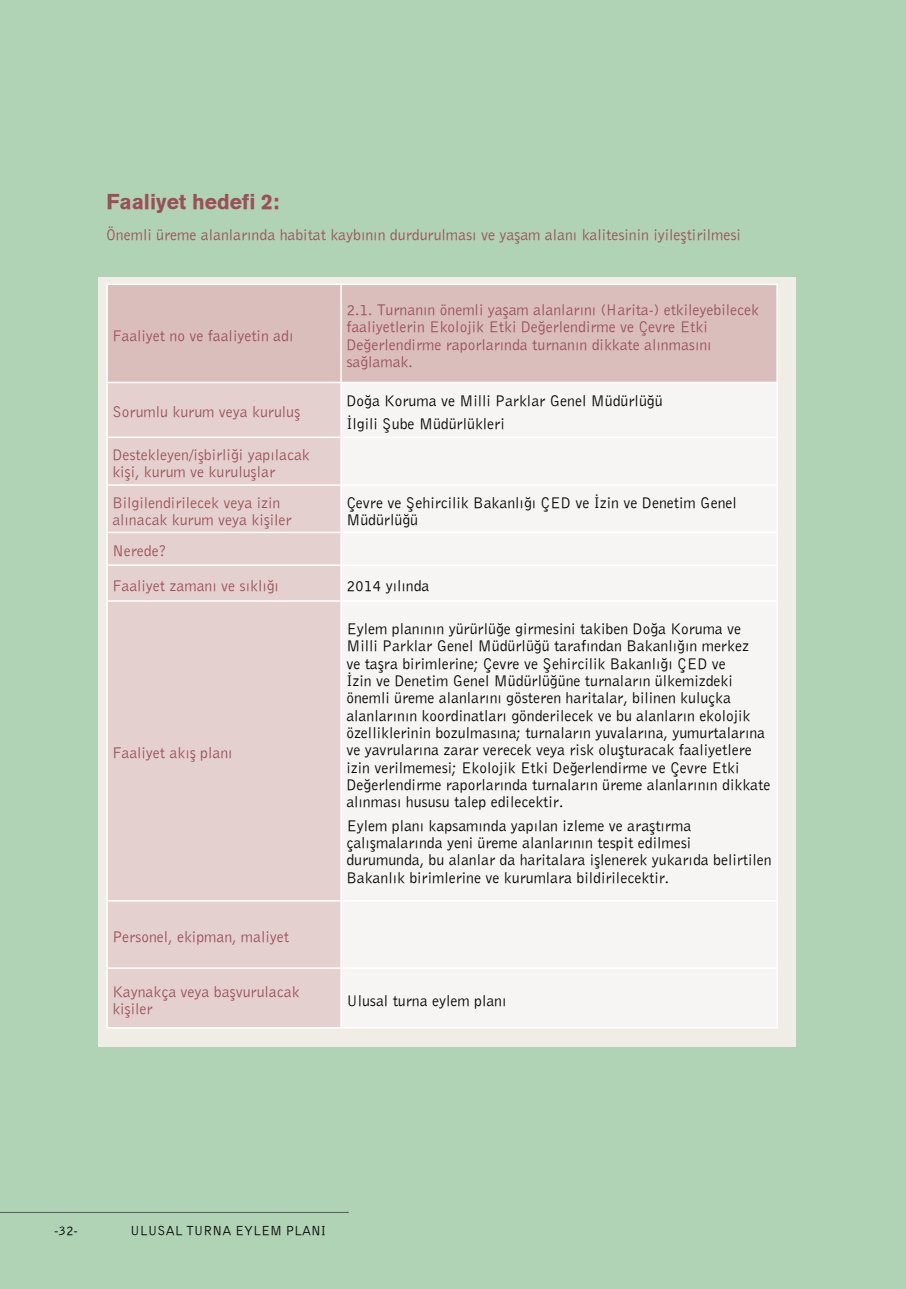
<style>
.page{position:relative;width:906px;height:1289px;background:#fff}
.page>*{position:absolute;margin:0;border:0;box-sizing:border-box;transform-origin:0 0}
.t1{font:700 21px "AG3";color:#9b4f59}
.t2{font:15.75px/17.4px "Bell Gothic BT Roman Ti";color:#000}
.t3{font:15.75px/17.4px "Bell Gothic BT Roman Ti";color:#9b4f59}
.t4{font:13.5px "Bell Gothic BT Roman Ti";color:#000}
</style>
<div class="page">
<div style="left:0;top:0;width:906px;height:1288px;background:#b0d2b5"></div>
<div style="left:98px;top:276px;width:697px;height:770px;background:#efede5"></div>
<div style="left:108px;top:285px;width:668px;height:97px;background:#d9bebc"></div>
<div style="left:108px;top:383px;width:232px;height:644px;background:#e4d1cf"></div>
<div style="left:342px;top:383px;width:434px;height:644px;background:#f7f5f3"></div>
<hr style="left:106px;top:283px;width:235px;height:2px;background:#fff">
<hr style="left:106px;top:285px;width:2px;height:97px;background:#fff">
<hr style="left:341px;top:283px;width:437px;height:2px;background:#fff">
<hr style="left:340px;top:285px;width:2px;height:97px;background:#fff">
<hr style="left:776px;top:285px;width:2px;height:97px;background:#fff">
<hr style="left:106px;top:382px;width:235px;height:1px;background:#fff">
<hr style="left:106px;top:383px;width:2px;height:53px;background:#fff">
<hr style="left:341px;top:382px;width:437px;height:1px;background:#fff">
<hr style="left:340px;top:383px;width:2px;height:53px;background:#fff">
<hr style="left:776px;top:383px;width:2px;height:53px;background:#fff">
<hr style="left:106px;top:436px;width:235px;height:2px;background:#fff">
<hr style="left:106px;top:438px;width:2px;height:46px;background:#fff">
<hr style="left:341px;top:436px;width:437px;height:2px;background:#fff">
<hr style="left:340px;top:438px;width:2px;height:46px;background:#fff">
<hr style="left:776px;top:438px;width:2px;height:46px;background:#fff">
<hr style="left:106px;top:484px;width:235px;height:2px;background:#fff">
<hr style="left:106px;top:486px;width:2px;height:45px;background:#fff">
<hr style="left:341px;top:484px;width:437px;height:2px;background:#fff">
<hr style="left:340px;top:486px;width:2px;height:45px;background:#fff">
<hr style="left:776px;top:486px;width:2px;height:45px;background:#fff">
<hr style="left:106px;top:531px;width:235px;height:2px;background:#fff">
<hr style="left:106px;top:533px;width:2px;height:31px;background:#fff">
<hr style="left:341px;top:531px;width:437px;height:2px;background:#fff">
<hr style="left:340px;top:533px;width:2px;height:31px;background:#fff">
<hr style="left:776px;top:533px;width:2px;height:31px;background:#fff">
<hr style="left:106px;top:564px;width:235px;height:2px;background:#fff">
<hr style="left:106px;top:566px;width:2px;height:34px;background:#fff">
<hr style="left:341px;top:564px;width:437px;height:2px;background:#fff">
<hr style="left:340px;top:566px;width:2px;height:34px;background:#fff">
<hr style="left:776px;top:566px;width:2px;height:34px;background:#fff">
<hr style="left:106px;top:600px;width:235px;height:1px;background:#fff">
<hr style="left:106px;top:601px;width:2px;height:299px;background:#fff">
<hr style="left:341px;top:600px;width:437px;height:1px;background:#fff">
<hr style="left:340px;top:601px;width:2px;height:299px;background:#fff">
<hr style="left:776px;top:601px;width:2px;height:299px;background:#fff">
<hr style="left:106px;top:900px;width:235px;height:1px;background:#fff">
<hr style="left:106px;top:901px;width:2px;height:66px;background:#fff">
<hr style="left:341px;top:900px;width:437px;height:1px;background:#fff">
<hr style="left:340px;top:901px;width:2px;height:66px;background:#fff">
<hr style="left:776px;top:901px;width:2px;height:66px;background:#fff">
<hr style="left:106px;top:967px;width:235px;height:1px;background:#fff">
<hr style="left:106px;top:968px;width:2px;height:59px;background:#fff">
<hr style="left:341px;top:967px;width:437px;height:1px;background:#fff">
<hr style="left:340px;top:968px;width:2px;height:59px;background:#fff">
<hr style="left:776px;top:968px;width:2px;height:59px;background:#fff">
<hr style="left:106px;top:1027px;width:235px;height:1px;background:#fff">
<hr style="left:341px;top:1027px;width:437px;height:1px;background:#fff">
<hr style="left:0;top:1211px;width:349px;height:1px;background:#58595b">
<h1 class="t1" style="left:106px;top:189px;width:174px">Faaliyet hedefi 2:</h1>
<p class="t3" style="left:106px;top:226px;width:636px">Önemli üreme alanlarında habitat kaybının durdurulması ve yaşam alanı kalitesinin iyileştirilmesi</p>
<p class="t3" style="left:112px;top:326px;width:183px">Faaliyet no ve faaliyetin adı</p>
<p class="t3" style="left:346px;top:300px;width:414px">2.1. Turnanın önemli yaşam alanlarını (Harita-) etkileyebilecek faaliyetlerin Ekolojik Etki Değerlendirme ve Çevre Etki Değerlendirme raporlarında turnanın dikkate alınmasını sağlamak.</p>
<p class="t3" style="left:112px;top:403px;width:189px">Sorumlu kurum veya kuruluş</p>
<p class="t2" style="left:346px;top:388px;width:318px;line-height:23.4px">Doğa Koruma ve Milli Parklar Genel Müdürlüğü<br>İlgili Şube Müdürlükleri</p>
<p class="t3" style="left:112px;top:446px;width:199px">Destekleyen/işbirliği yapılacak kişi, kurum ve kuruluşlar</p>
<p class="t3" style="left:112px;top:493px;width:181px">Bilgilendirilecek veya izin alınacak kurum veya kişiler</p>
<p class="t2" style="left:346px;top:493px;width:392px">Çevre ve Şehircilik Bakanlığı ÇED ve İzin ve Denetim Genel<br>Müdürlüğü</p>
<p class="t3" style="left:112px;top:533px;width:168px;line-height:34.2px">Nerede?<br>Faaliyet zamanı ve sıklığı</p>
<p class="t2" style="left:346px;top:576px;width:85px">2014 yılında</p>
<p class="t3" style="left:112px;top:744px;width:122px">Faaliyet akış planı</p>
<p class="t3" style="left:112px;top:927px;width:178px">Personel, ekipman, maliyet</p>
<p class="t2" style="left:346px;top:619px;width:425px">Eylem planının yürürlüğe girmesini takiben Doğa Koruma ve Milli Parklar Genel Müdürlüğü tarafından Bakanlığın merkez<br>ve taşra birimlerine; Çevre ve Şehircilik Bakanlığı ÇED ve<br>İzin ve Denetim Genel Müdürlüğüne turnaların ülkemizdeki önemli üreme alanlarını gösteren haritalar, bilinen kuluçka alanlarının koordinatları gönderilecek ve bu alanların ekolojik özelliklerinin bozulmasına; turnaların yuvalarına, yumurtalarına ve yavrularına zarar verecek veya risk oluşturacak faaliyetlere izin verilmemesi; Ekolojik Etki Değerlendirme ve Çevre Etki Değerlendirme raporlarında turnaların üreme alanlarının dikkate alınması hususu talep edilecektir.</p>
<p class="t2" style="left:346px;top:816px;width:427px">Eylem planı kapsamında yapılan izleme ve araştırma çalışmalarında yeni üreme alanlarının tespit edilmesi durumunda, bu alanlar da haritalara işlenerek yukarıda belirtilen Bakanlık birimlerine ve kurumlara bildirilecektir.</p>
<p class="t3" style="left:112px;top:982px;width:189px">Kaynakça veya başvurulacak kişiler</p>
<p class="t2" style="left:346px;top:991px;width:162px">Ulusal turna eylem planı</p>
<p class="t4" style="left:54px;top:1221px;width:26px">-32-</p>
<p class="t4" style="left:130px;top:1221px;width:198px">ULUSAL TURNA EYLEM PLANI</p>
</div>
